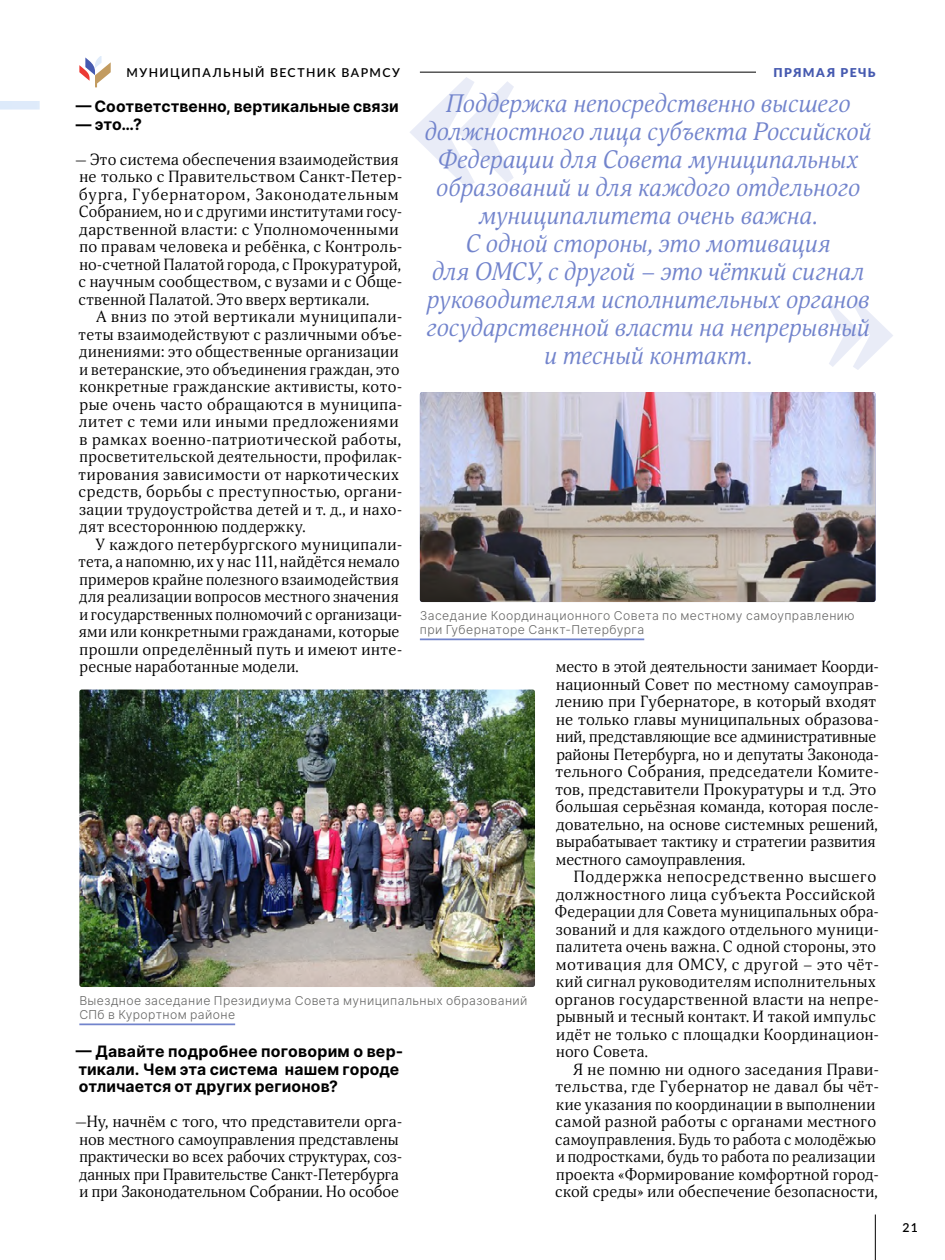
<style>
.page{position:relative;width:945px;height:1260px;background:#fff}
.page>*{position:absolute;margin:0;border:0;box-sizing:border-box;transform-origin:0 0}
.t1{font:italic 24.5px/28px "Orbi";letter-spacing:.005em;color:#7284cc;text-align:center}
.t2{font:15.75px/17.5px "Orbi";letter-spacing:.015em;color:#000}
.t3{font:700 15.75px/17.5px "Inter";letter-spacing:.01em;color:#000}
.t4{font:300 12.25px/14px "Inter";letter-spacing:.035em;color:#656564}
.t5{font:600 12.25px "Lato";letter-spacing:.11em;color:#000}
.t6{font:900 12.25px "Lato";letter-spacing:.105em;color:#465ab0}
</style>
<div class="page">
<hr style="left:420px;top:72px;width:456px;height:1px;background:#000">
<svg style="left:79px;top:56px;width:32px;height:31px"></svg>
<hr style="left:875px;top:1215px;width:1px;height:45px;background:#000">
<div style="left:756px;top:60px;width:120px;height:35px;background:#fff"></div>
<div style="left:0;top:101px;width:40px;height:9px;background:#deeafa"></div>
<svg style="left:410px;top:77px;width:104px;height:111px"></svg>
<svg style="left:829px;top:302px;width:64px;height:68px"></svg>
<img style="left:420px;top:392px;width:456px;height:210px">
<img style="left:79px;top:690px;width:456px;height:297px">
<hr style="left:79px;top:1023px;width:156px;height:2px;background:#7284cc">
<hr style="left:420px;top:638px;width:224px;height:2px;background:#7284cc">
<p class="t5" style="left:126px;top:64px;width:275px">МУНИЦИПАЛЬНЫЙ ВЕСТНИК ВАРМСУ</p>
<p class="t6" style="left:774px;top:63px;width:103px">ПРЯМАЯ РЕЧЬ</p>
<p class="t3" style="left:76px;top:97px;width:324px">— Соответственно, вертикальные связи</p>
<p class="t3" style="left:76px;top:115px;width:68px">— это…?</p>
<p class="t2" style="left:75px;top:150px;width:329px">— Это система обеспечения взаимодействия не только с Правительством Санкт-Петер&shy;бурга, Губернатором, Законодательным Собранием, но и с другими институтами госу&shy;дарственной власти: с Уполномоченными по правам человека и ребёнка, с Контроль&shy;но-счетной Палатой города, с Прокуратурой, с научным сообществом, с вузами и с Обще&shy;ственной Палатой. Это вверх вертикали.</p>
<p class="t2" style="left:79px;top:308px;width:325px;text-indent:18px">А вниз по этой вертикали муниципали&shy;теты взаимодействуют с различными объе&shy;динениями: это общественные организации и ветеранские, это объединения граждан, это конкретные гражданские активисты, кото&shy;рые очень часто обращаются в муниципа&shy;литет с теми или иными предложениями в рамках военно-патриотической работы, просветительской деятельности, профилак&shy;тирования зависимости от наркотических средств, борьбы с преступностью, органи&shy;зации трудоустройства детей и т. д., и нахо&shy;дят всестороннюю поддержку.</p>
<p class="t2" style="left:79px;top:535px;width:325px;text-indent:17px">У каждого петербургского муниципали&shy;тета, а напомню, их у нас 111, найдётся немало примеров крайне полезного взаимодействия для реализации вопросов местного значения и государственных полномочий с организаци&shy;ями или конкретными гражданами, которые прошли определённый путь и имеют инте&shy;ресные наработанные модели.</p>
<p class="t1" style="left:425px;top:89px;width:448px">Поддержка непосредственно высшего должностного лица субъекта Российской Федерации для Совета муниципальных образований и для каждого отдельного муниципалитета очень важна.<br>С одной стороны, это мотивация<br>для ОМСУ, с другой – это чёткий сигнал руководителям исполнительных органов государственной власти на непрерывный и тесный контакт.</p>
<p class="t4" style="left:420px;top:608px;width:436px">Заседание Координационного Совета по местному самоуправлению при Губернаторе Санкт-Петербурга</p>
<p class="t2" style="left:555px;top:658px;width:325px">место в этой деятельности занимает Коорди&shy;национный Совет по местному самоуправ&shy;лению при Губернаторе, в который входят не только главы муниципальных образова&shy;ний, представляющие все административные районы Петербурга, но и депутаты Законода&shy;тельного Собрания, председатели Комите&shy;тов, представители Прокуратуры и т.д. Это большая серьёзная команда, которая после&shy;довательно, на основе системных решений, вырабатывает тактику и стратегии развития местного самоуправления.</p>
<p class="t2" style="left:555px;top:868px;width:326px;text-indent:19px">Поддержка непосредственно высшего должностного лица субъекта Российской Федерации для Совета муниципальных обра&shy;зований и для каждого отдельного муници&shy;палитета очень важна. С одной стороны, это мотивация для ОМСУ, с другой – это чёт&shy;кий сигнал руководителям исполнительных органов государственной власти на непре&shy;рывный и тесный контакт. И такой импульс идёт не только с площадки Координацион&shy;ного Совета.</p>
<p class="t2" style="left:555px;top:1060px;width:325px;text-indent:18px">Я не помню ни одного заседания Прави&shy;тельства, где Губернатор не давал бы чёт&shy;кие указания по координации в выполнении самой разной работы с органами местного самоуправления. Будь то работа с молодёжью и подростками, будь то работа по реализации проекта «Формирование комфортной город&shy;ской среды» или обеспечение безопасности,</p>
<p class="t4" style="left:79px;top:993px;width:450px">Выездное заседание Президиума Совета муниципальных образований<br>СПб в Курортном районе</p>
<p class="t3" style="left:76px;top:1042px;width:329px">— Давайте подробнее поговорим о вер&shy;тикали. Чем эта система нашем городе отличается от других регионов?</p>
<p class="t2" style="left:75px;top:1113px;width:329px">—Ну, начнём с того, что представители орга&shy;нов местного самоуправления представлены практически во всех рабочих структурах, соз&shy;данных при Правительстве Санкт-Петербурга и при Законодательном Собрании. Но особое</p>
<p class="t5" style="left:903px;top:1219px;width:17px">21</p>
</div>
